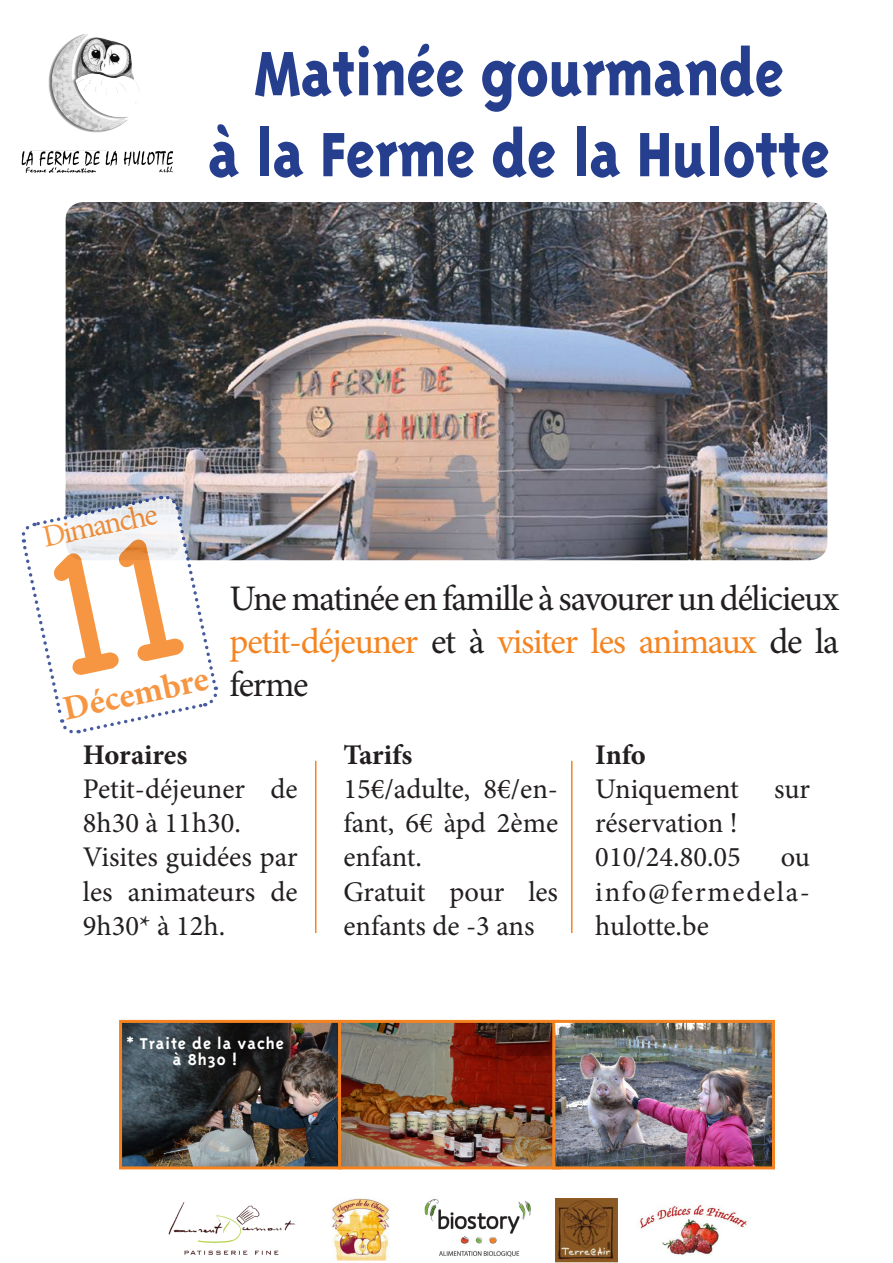
<style>
.page{position:relative;width:893px;height:1263px;background:#fff}
.page>*{position:absolute;margin:0;border:0;box-sizing:border-box;transform-origin:0 0}
.t1{font:800 72px "Triplex";letter-spacing:-.01em;color:#253f8e;scale:.88 1}
.t2{font:36px/43.2px "Minion Pro";letter-spacing:-.035em;color:#231f20;text-align:justify}
.t3{font:700 34.65px "Minion Pro";color:#f58420}
.t4{font:31.2px "Minion Pro";color:#f58420}
.t5{font:28.5px/34.2px "Minion Pro";color:#231f20}
.t6{font:700 28.5px "Minion Pro";letter-spacing:-.005em;color:#231f20}
.t7{font:700 18px "Triplex";letter-spacing:.05em;color:#fff}
.s1{color:#f58420}
</style>
<div class="page">
<img style="left:123px;top:1024px;width:215px;height:141px">
<div style="left:119px;top:1020px;width:223px;height:149px;border:3px solid #f58420"></div>
<img style="left:342px;top:1024px;width:210px;height:141px">
<div style="left:338px;top:1020px;width:223px;height:149px;border:3px solid #f58420"></div>
<img style="left:556px;top:1024px;width:215px;height:141px">
<div style="left:552px;top:1020px;width:223px;height:149px;border:3px solid #f58420"></div>
<img style="left:48px;top:34px;width:92px;height:99px">
<img style="left:21px;top:149px;width:151px;height:24px">
<img style="left:66px;top:202px;width:761px;height:358px">
<hr style="left:315px;top:761px;width:1px;height:172px;background:#f58420">
<hr style="left:571px;top:761px;width:1px;height:172px;background:#f58420">
<img style="left:168px;top:1202px;width:127px;height:53px">
<img style="left:424px;top:1199px;width:107px;height:58px">
<img style="left:639px;top:1205px;width:108px;height:50px">
<img style="left:555px;top:1198px;width:62px;height:64px">
<img style="left:332px;top:1198px;width:58px;height:62px">
<svg style="left:21px;top:494px;width:198px;height:240px"></svg>
<p class="t1" style="left:254px;top:32px;width:604px">Matinée gourmande</p>
<p class="t1" style="left:208px;top:113px;width:708px">à la Ferme de la Hulotte</p>
<p class="t4" style="left:39px;top:517px;width:118px;rotate:-12deg">Dimanche</p>
<p class="t3" style="left:58px;top:685px;width:149px;rotate:-12deg">Décembre</p>
<p class="t2" style="left:230px;top:577px;width:611px">Une matinée en famille à savourer un délicieux <span class="s1">petit-déjeuner</span> et à <span class="s1">visiter les animaux</span> de la ferme</p>
<p class="t6" style="left:83px;top:735px;width:106px">Horaires</p>
<p class="t5" style="left:83px;top:772px;width:216px">Petit-déjeuner de<br>8h30 à 11h30.</p>
<p class="t5" style="left:83px;top:840px;width:216px;text-align:justify">Visites guidées par les animateurs de 9h30* à 12h.</p>
<p class="t7" style="left:127px;top:1033px;width:158px">* Traite de la vache</p>
<p class="t7" style="left:173px;top:1049px;width:66px">à 8h30 !</p>
<p class="t6" style="left:343px;top:735px;width:70px">Tarifs</p>
<p class="t5" style="left:343px;top:772px;width:216px;text-align:justify">15€/adulte, 8€/en&shy;fant, 6€ àpd 2ème enfant.</p>
<p class="t5" style="left:343px;top:874px;width:216px">Gratuit pour les enfants de -3 ans</p>
<p class="t6" style="left:595px;top:735px;width:52px">Info</p>
<p class="t5" style="left:595px;top:772px;width:216px">Uniquement sur réservation !</p>
<p class="t5" style="left:595px;top:840px;width:147px">010/24.80.05</p>
<p class="t5" style="left:595px;top:840px;width:216px;text-align:justify;text-indent:185px">ou info@fermedela&shy;hulotte.be</p>
</div>
